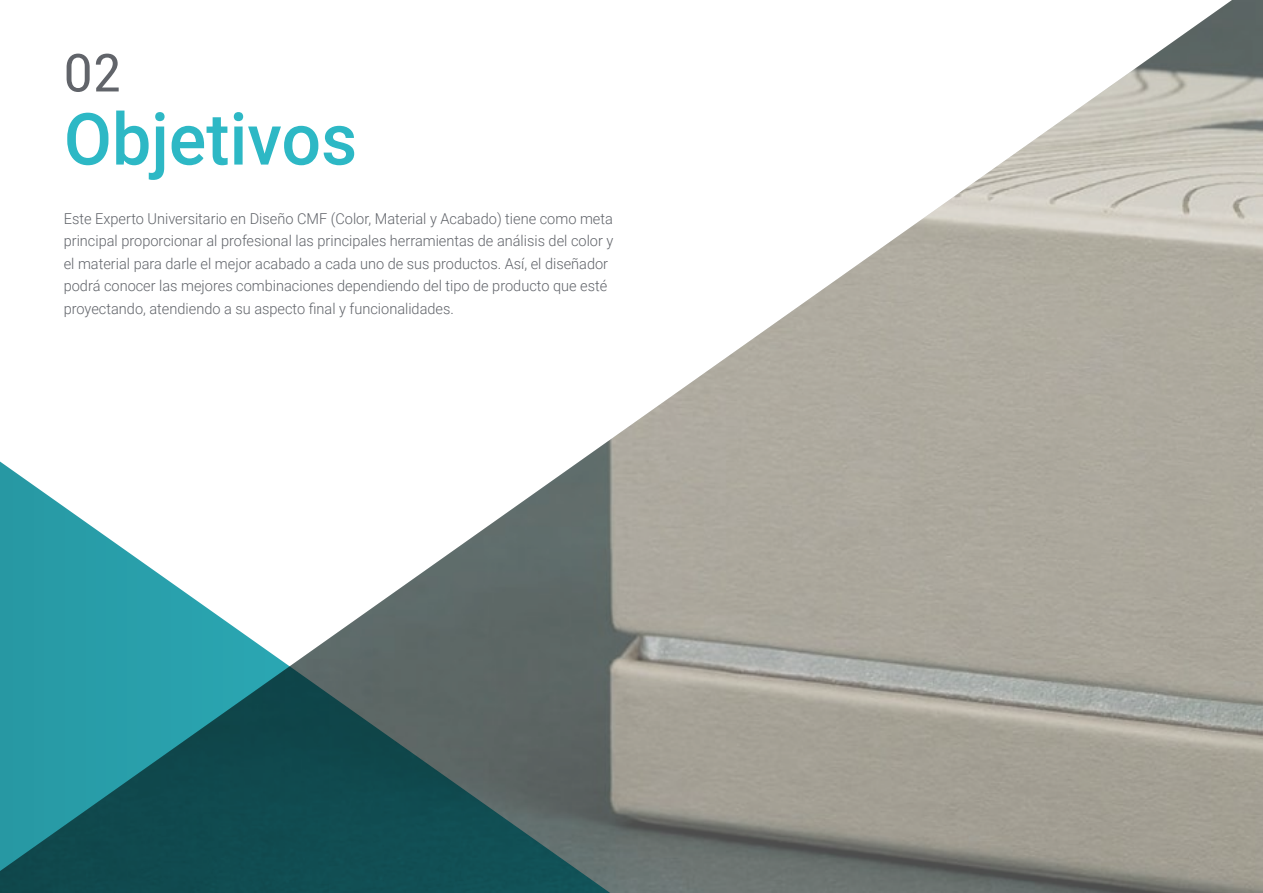
<style>
.page{position:relative;width:1263px;height:893px;background:#fff}
.page>*{position:absolute;margin:0;border:0;box-sizing:border-box;transform-origin:0 0}
.t1{font:500 72px "Roboto";color:#2db8c5}
.t2{font:52.5px "Roboto";color:#61646a}
.t3{font:300 15px/22.5px "Roboto";color:#61646a}
</style>
<div class="page">
<img style="left:601px;top:0;width:662px;height:893px">
<svg style="left:0;top:446px;width:640px;height:447px"></svg>
<h2 class="t2" style="left:64px;top:36px;width:59px">02</h2>
<h1 class="t1" style="left:64px;top:89px;width:295px">Objetivos</h1>
<p class="t3" style="left:64px;top:207px;width:551px">Este Experto Universitario en Diseño CMF (Color, Material y Acabado) tiene como meta principal proporcionar al profesional las principales herramientas de análisis del color y el material para darle el mejor acabado a cada uno de sus productos. Así, el diseñador podrá conocer las mejores combinaciones dependiendo del tipo de producto que esté proyectando, atendiendo a su aspecto final y funcionalidades.</p>
</div>
